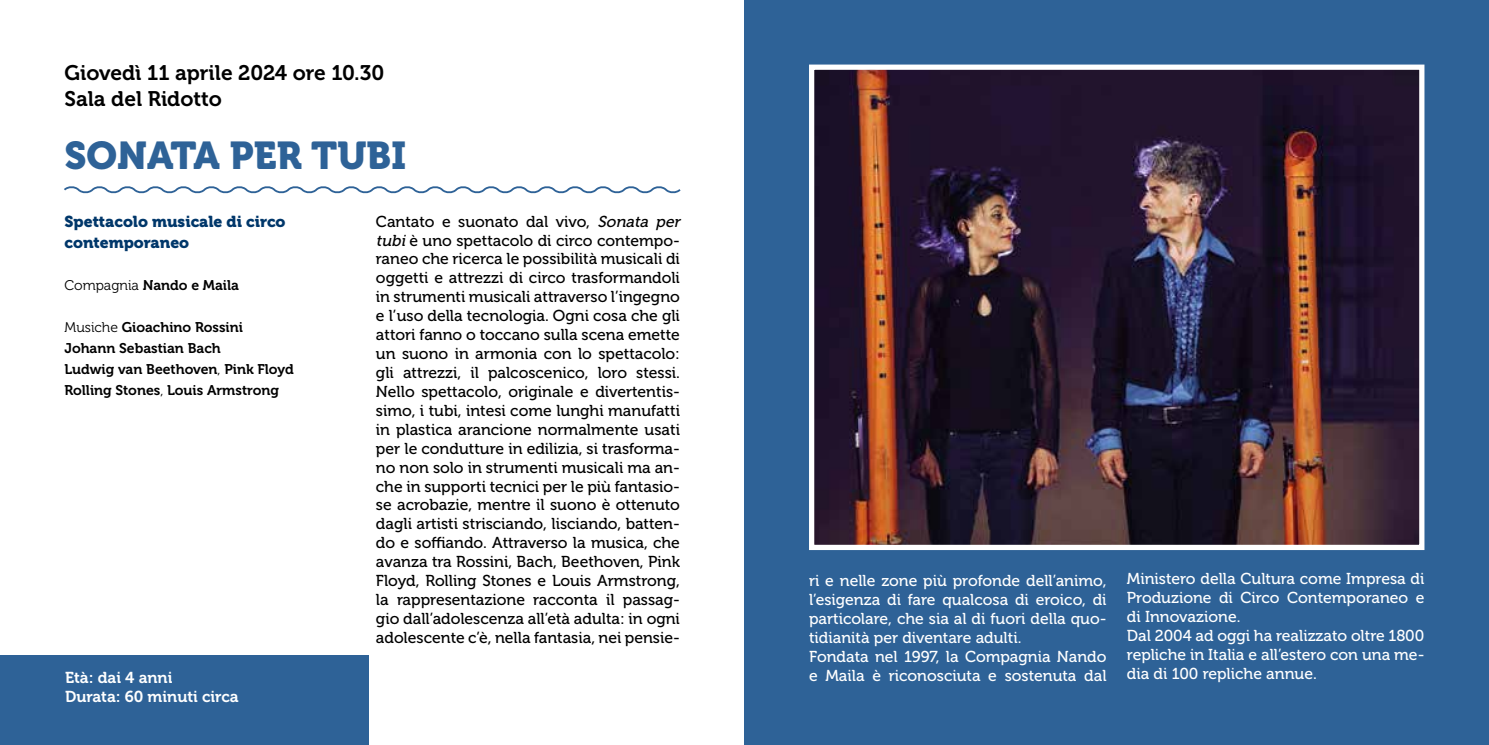
<style>
.page{position:relative;width:1489px;height:745px;background:#fff}
.page>*{position:absolute;margin:0;border:0;box-sizing:border-box;transform-origin:0 0}
.t1{font:38.5px "Museo 900";color:#2e6297}
.t2{font:21px/25.2px "Museo 700";color:#000}
.t3{font:15.75px/18.9px "Museo 500";color:#000}
.t4{font:15.75px/18.9px "Museo 500";color:#fff}
.t5{font:15.75px/21px "Museo 900";color:#00376a}
.t6{font:15.75px/19.2px "Museo 700";color:#fff}
.t7{font:14px/21px "Museo 700";color:#000}
.s1{font-family:"Museo 300"}
.s2{font-style:italic}
</style>
<div class="page">
<div style="left:0;top:654px;width:368px;height:90px;background:#2e6297"></div>
<svg style="left:64px;top:186px;width:617px;height:8px"></svg>
<div style="left:744px;top:0;width:744px;height:744px;background:#2e6297"></div>
<img style="left:815px;top:70px;width:603px;height:473px">
<div style="left:809px;top:64px;width:615px;height:485px;border:5px solid #fff"></div>
<h2 class="t2" style="left:64px;top:61px;width:321px">Giovedì 11 aprile 2024 ore 10.30<br>Sala del Ridotto</h2>
<h1 class="t1" style="left:64px;top:133px;width:343px">SONATA PER TUBI</h1>
<p class="t5" style="left:64px;top:210px;width:222px">Spettacolo musicale di circo contemporaneo</p>
<p class="t7" style="left:64px;top:274px;width:176px"><span class="s1">Compagnia</span> Nando e Maila</p>
<p class="t7" style="left:64px;top:316px;width:231px"><span class="s1">Musiche</span> Gioachino Rossini<br>Johann Sebastian Bach<br>Ludwig van Beethoven<span class="s1">,</span> Pink Floyd<br>Rolling Stones<span class="s1">,</span> Louis Armstrong</p>
<p class="t6" style="left:65px;top:667px;width:175px">Età: dai 4 anni<br>Durata: 60 minuti circa</p>
<p class="t3" style="left:376px;top:212px;width:309px">Cantato e suonato dal vivo, <span class="s2">Sonata per tubi</span>è uno spettacolo di circo contempo&shy;raneo che ricerca le possibilità musicali di oggetti e attrezzi di circo trasformandoli in strumenti musicali attraverso l’ingegno e l’uso della tecnologia. Ogni cosa che gli attori fanno o toccano sulla scena emette un suono in armonia con lo spettacolo: gli attrezzi, il palcoscenico, loro stessi.<br>Nello spettacolo, originale e divertentis&shy;simo, i tubi, intesi come lunghi manufatti in plastica arancione normalmente usati per le condutture in edilizia, si trasforma&shy;no non solo in strumenti musicali ma an&shy;che in supporti tecnici per le più fantasio&shy;se acrobazie, mentre il suono è ottenuto dagli artisti strisciando, lisciando, batten&shy;do e soffiando. Attraverso la musica, che avanza tra Rossini, Bach, Beethoven, Pink Floyd, Rolling Stones e Louis Armstrong, la rappresentazione racconta il passag&shy;gio dall’adolescenza all’età adulta: in ogni adolescente c’è, nella fantasia, nei pensie-</p>
<p class="t4" style="left:809px;top:571px;width:299px">ri e nelle zone più profonde dell’animo, l’esigenza di fare qualcosa di eroico, di particolare, che sia al di fuori della quo&shy;tidianità per diventare adulti.<br>Fondata nel 1997, la Compagnia Nando e Maila è riconosciuta e sostenuta dal</p>
<p class="t4" style="left:1126px;top:569px;width:299px">Ministero della Cultura come Impresa di Produzione di Circo Contemporaneo e di Innovazione.<br>Dal 2004 ad oggi ha realizzato oltre 1800 repliche in Italia e all’estero con una me&shy;dia di 100 repliche annue.</p>
</div>
